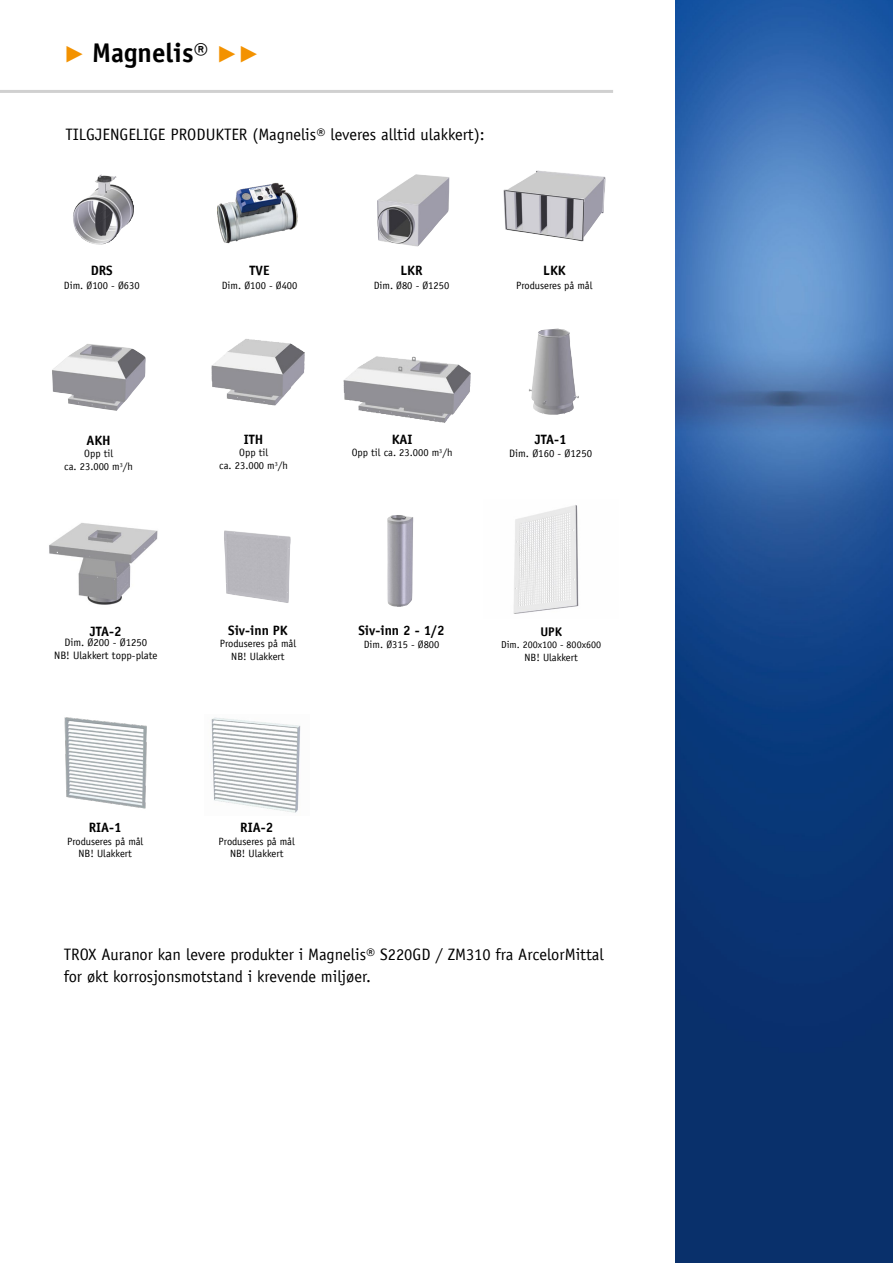
<style>
.page{position:relative;width:893px;height:1263px;background:#fff}
.page>*{position:absolute;margin:0;border:0;box-sizing:border-box;transform-origin:0 0}
.t1{font:700 27px "TROX Officina Sans";color:#000}
.t2{font:16.5px/22.5px "TROX Officina Sans";color:#000}
.t3{font:700 13.5px "TROX Officina Sans";color:#000}
.t4{font:700 12.45px "TROX Officina Sans";color:#000}
.t5{font:10.8px/12.9px "TROX Officina Sans";color:#000;text-align:center}
.t6{font:10.5px/12.6px "TROX Officina Sans";color:#000;text-align:center}
.t7{font:10.05px "TROX Officina Sans";color:#000}
.s1{font-family:"TROX Helvetica";font-weight:400;color:#f39200}
.s2{font-weight:700}
</style>
<div class="page">
<hr style="left:0;top:90px;width:613px;height:3px;background:#d0d0d0">
<img style="left:73px;top:174px;width:61px;height:70px">
<img style="left:377px;top:174px;width:72px;height:73px">
<img style="left:503px;top:170px;width:103px;height:71px">
<img style="left:528px;top:329px;width:51px;height:86px">
<img style="left:49px;top:523px;width:109px;height:82px">
<img style="left:344px;top:356px;width:78px;height:64px">
<img style="left:52px;top:344px;width:94px;height:67px">
<img style="left:211px;top:339px;width:42px;height:64px">
<img style="left:224px;top:530px;width:67px;height:73px">
<img style="left:387px;top:515px;width:27px;height:92px">
<img style="left:675px;top:0;width:218px;height:1263px">
<img style="left:217px;top:182px;width:81px;height:62px">
<img style="left:513px;top:505px;width:66px;height:109px">
<img style="left:64px;top:717px;width:83px;height:92px">
<img style="left:211px;top:717px;width:90px;height:96px">
<h1 class="t1" style="left:64px;top:36px;width:198px"><span class="s1">▶</span> Magnelis® <span class="s1">▶▶</span></h1>
<h2 class="t2" style="left:65px;top:123px;width:421px">TILGJENGELIGE PRODUKTER (Magnelis<span class="s2">®</span> leveres alltid ulakkert):</h2>
<p class="t3" style="left:91px;top:262px;width:24px">DRS</p>
<p class="t6" style="left:64px;top:279px;width:77px">Dim. Ø100 - Ø630</p>
<p class="t3" style="left:250px;top:262px;width:21px">TVE</p>
<p class="t6" style="left:222px;top:279px;width:77px">Dim. Ø100 - Ø400</p>
<p class="t3" style="left:400px;top:262px;width:24px">LKR</p>
<p class="t6" style="left:374px;top:280px;width:77px">Dim. Ø80 - Ø1250</p>
<p class="t3" style="left:543px;top:262px;width:24px">LKK</p>
<p class="t6" style="left:516px;top:280px;width:78px">Produseres på mål</p>
<p class="t3" style="left:87px;top:432px;width:26px">AKH</p>
<p class="t6" style="left:64px;top:447px;width:70px">Opp til<br>ca. 23.000 m<sup>3</sup>/h</p>
<p class="t3" style="left:244px;top:431px;width:21px">ITH</p>
<p class="t6" style="left:219px;top:446px;width:70px">Opp til<br>ca. 23.000 m<sup>3</sup>/h</p>
<p class="t3" style="left:392px;top:431px;width:22px">KAI</p>
<p class="t6" style="left:352px;top:446px;width:102px">Opp til ca. 23.000 m<sup>3</sup>/h</p>
<p class="t3" style="left:535px;top:431px;width:33px">JTA-1</p>
<p class="t5" style="left:509px;top:447px;width:84px">Dim. Ø160 - Ø1250</p>
<p class="t3" style="left:90px;top:623px;width:33px">JTA-2</p>
<p class="t5" style="left:54px;top:636px;width:105px">Dim. Ø200 - Ø1250<br>NB! Ulakkert topp-plate</p>
<p class="t3" style="left:228px;top:622px;width:61px">Siv-inn PK</p>
<p class="t6" style="left:220px;top:637px;width:78px">Produseres på mål<br>NB! Ulakkert</p>
<p class="t3" style="left:358px;top:622px;width:88px">Siv-inn 2 - 1/2</p>
<p class="t6" style="left:364px;top:638px;width:77px">Dim. Ø315 - Ø800</p>
<p class="t4" style="left:540px;top:624px;width:23px">UPK</p>
<p class="t7" style="left:501px;top:639px;width:101px">Dim. 200x100 - 800x600</p>
<p class="t6" style="left:524px;top:651px;width:55px">NB! Ulakkert</p>
<p class="t3" style="left:89px;top:819px;width:35px">RIA-1</p>
<p class="t6" style="left:67px;top:835px;width:78px">Produseres på mål<br>NB! Ulakkert</p>
<p class="t3" style="left:240px;top:819px;width:35px">RIA-2</p>
<p class="t6" style="left:219px;top:835px;width:78px">Produseres på mål<br>NB! Ulakkert</p>
<h2 class="t2" style="left:64px;top:943px;width:542px">TROX Auranor kan levere produkter i Magnelis<span class="s2">®</span> S220GD / ZM310 fra ArcelorMittal for økt korrosjonsmotstand i krevende miljøer.</h2>
</div>
